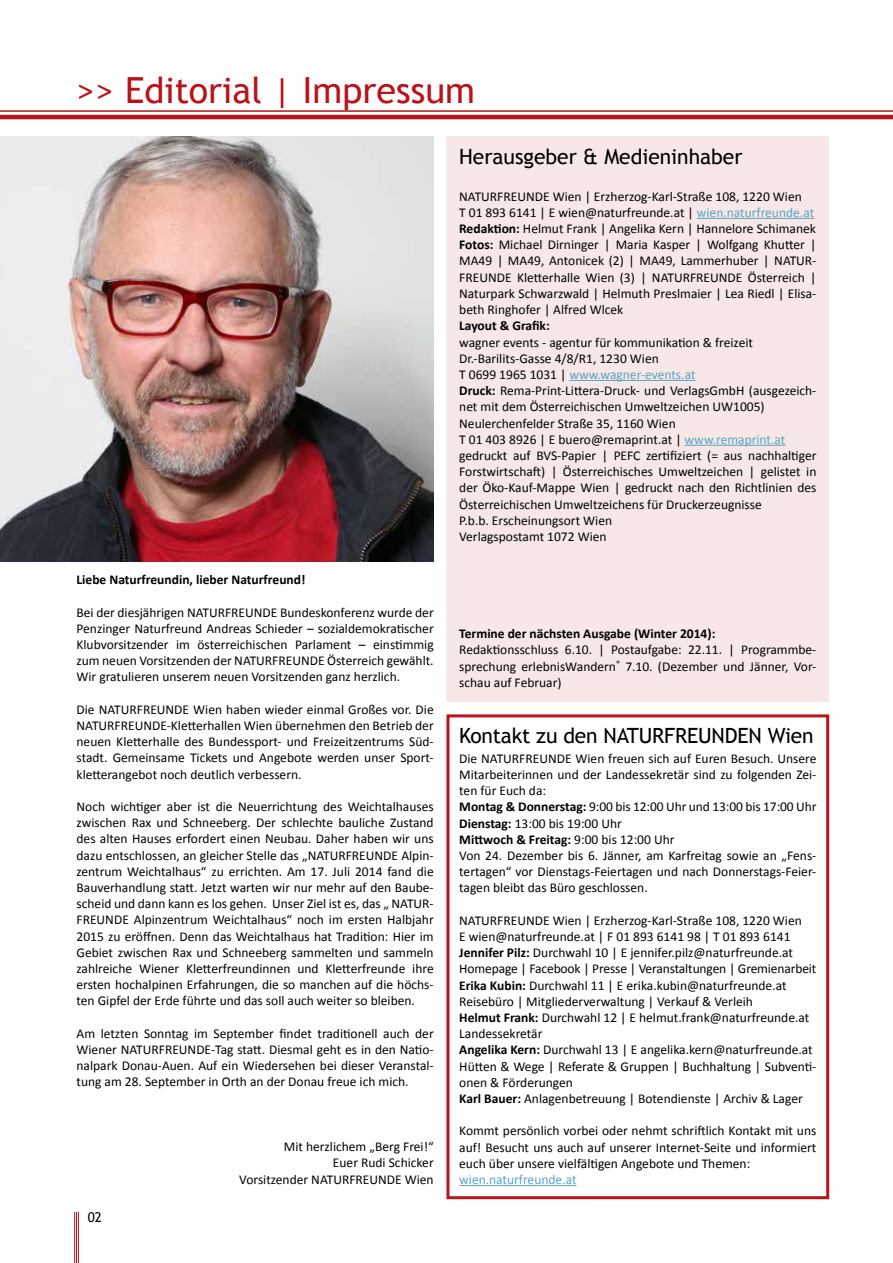
<style>
.page{position:relative;width:893px;height:1263px;background:#fff}
.page>*{position:absolute;margin:0;border:0;box-sizing:border-box;transform-origin:0 0}
.t1{font:36px "Trebuchet MS";color:#ba141a}
.t2{font:21px "Trebuchet MS";letter-spacing:-.01em;color:#000}
.t3{font:13.5px/16.2px "Calibri";color:#000;text-align:justify}
.t4{font:700 13.5px "Calibri";color:#000}
.t5{font:13.5px "Calibri";color:#57a5c4}
.t6{font:13.5px "Trebuchet MS";color:#000}
.s1{color:#57a5c4}
.s2{font-weight:700}
</style>
<div class="page">
<hr style="left:0;top:110px;width:893px;height:2px;background:#ba141a">
<hr style="left:0;top:115px;width:893px;height:4px;background:#ba141a">
<hr style="left:78px;top:1212px;width:1px;height:51px;background:#ba141a">
<hr style="left:76px;top:1212px;width:1px;height:51px;background:#ba141a">
<hr style="left:74px;top:1212px;width:1px;height:51px;background:#ba141a">
<div style="left:446px;top:136px;width:383px;height:566px;background:#f7e7e7"></div>
<hr style="left:697px;top:218px;width:117px;height:1px;background:#57a5c4">
<hr style="left:569px;top:380px;width:126px;height:1px;background:#57a5c4">
<hr style="left:685px;top:445px;width:100px;height:1px;background:#57a5c4">
<div style="left:446px;top:714px;width:383px;height:485px;border:3px solid #ba141a"></div>
<hr style="left:459px;top:1185px;width:118px;height:1px;background:#57a5c4">
<img style="left:0;top:136px;width:433px;height:425px">
<h1 class="t1" style="left:77px;top:69px;width:400px">&gt;&gt; Editorial | Impressum</h1>
<h2 class="t2" style="left:459px;top:144px;width:285px">Herausgeber &amp; Medieninhaber</h2>
<p class="t4" style="left:77px;top:571px;width:230px">Liebe Naturfreundin, lieber Naturfreund!</p>
<p class="t3" style="left:77px;top:604px;width:359px">Bei der diesjährigen NATURFREUNDE Bundeskonferenz wurde der Penzinger Naturfreund Andreas Schieder – sozialdemokratischer Klubvorsitzender im österreichischen Parlament – einstimmig zum neuen Vorsitzenden der NATURFREUNDE Österreich gewählt.<br>Wir gratulieren unserem neuen Vorsitzenden ganz herzlich.</p>
<p class="t3" style="left:77px;top:701px;width:359px">Die NATURFREUNDE Wien haben wieder einmal Großes vor. Die NATURFREUNDE-Kletterhallen Wien übernehmen den Betrieb der neuen Kletterhalle des Bundessport- und Freizeitzentrums Süd&shy;stadt. Gemeinsame Tickets und Angebote werden unser Sport&shy;kletterangebot noch deutlich verbessern.</p>
<p class="t3" style="left:77px;top:798px;width:359px">Noch wichtiger aber ist die Neuerrichtung des Weichtalhauses zwischen Rax und Schneeberg. Der schlechte bauliche Zustand des alten Hauses erfordert einen Neubau. Daher haben wir uns dazu entschlossen, an gleicher Stelle das „NATURFREUNDE Alpin&shy;zentrum Weichtalhaus“ zu errichten. Am 17. Juli 2014 fand die Bauverhandlung statt. Jetzt warten wir nur mehr auf den Baube&shy;scheid und dann kann es los gehen. Unser Ziel ist es, das „ NATUR-FREUNDE Alpinzentrum Weichtalhaus“ noch im ersten Halbjahr 2015 zu eröffnen. Denn das Weichtalhaus hat Tradition: Hier im Gebiet zwischen Rax und Schneeberg sammelten und sammeln zahlreiche Wiener Kletterfreundinnen und Kletterfreunde ihre ersten hochalpinen Erfahrungen, die so manchen auf die höchs&shy;ten Gipfel der Erde führte und das soll auch weiter so bleiben.</p>
<p class="t3" style="left:77px;top:1025px;width:359px">Am letzten Sonntag im September findet traditionell auch der Wiener NATURFREUNDE-Tag statt. Diesmal geht es in den Natio&shy;nalpark Donau-Auen. Auf ein Wiedersehen bei dieser Veranstal&shy;tung am 28. September in Orth an der Donau freue ich mich.</p>
<p class="t6" style="left:88px;top:1209px;width:16px">02</p>
<p class="t3" style="left:239px;top:1139px;width:196px;text-align:right">Mit herzlichem „Berg Frei!“<br>Euer Rudi Schicker<br>Vorsitzender NATURFREUNDE Wien</p>
<p class="t3" style="left:459px;top:188px;width:359px;text-align:left">NATURFREUNDE Wien | Erzherzog-Karl-Straße 108, 1220 Wien<br>T 01 893 6141 | E wien@naturfreunde.at | <span class="s1">wien.naturfreunde.at </span><span class="s2">Redaktion:</span> Helmut Frank | Angelika Kern | Hannelore Schimanek <span class="s2">Fotos:</span> Michael Dirninger | Maria Kasper | Wolfgang Khutter | MA49 | MA49, Antonicek (2) | MA49, Lammerhuber | NATUR-FREUNDE Kletterhalle Wien (3) | NATURFREUNDE Österreich | Naturpark Schwarzwald | Helmuth Preslmaier | Lea Riedl | Elisa&shy;beth Ringhofer | Alfred Wlcek</p>
<p class="t4" style="left:459px;top:317px;width:92px">Layout &amp; Grafik:</p>
<p class="t3" style="left:459px;top:334px;width:359px;text-align:left">wagner events - agentur für kommunikation &amp; freizeit Dr.-Barilits-Gasse 4/8/R1, 1230 Wien<br>T 0699 1965 1031 | <span class="s1">www.wagner-events.at<br></span><span class="s2">Druck:</span> Rema-Print-Littera-Druck- und VerlagsGmbH (ausgezeich&shy;net mit dem Österreichischen Umweltzeichen UW1005)<br>Neulerchenfelder Straße 35, 1160 Wien<br>T 01 403 8926 | E buero@remaprint.at | <span class="s1">www.remaprint.at </span>gedruckt auf BVS-Papier | PEFC zertifiziert (= aus nachhaltiger Forstwirtschaft) | Österreichisches Umweltzeichen | gelistet in der Öko-Kauf-Mappe Wien | gedruckt nach den Richtlinien des Österreichischen Umweltzeichens für Druckerzeugnisse<br>P.b.b. Erscheinungsort Wien<br>Verlagspostamt 1072 Wien</p>
<p class="t4" style="left:459px;top:625px;width:258px">Termine der nächsten Ausgabe (Winter 2014):</p>
<p class="t3" style="left:459px;top:642px;width:359px">Redaktionsschluss 6.10. | Postaufgabe: 22.11. | Programmbe&shy;sprechung erlebnisWandern<sup>®</sup> 7.10. (Dezember und Jänner, Vor&shy;schau auf Februar)</p>
<h2 class="t2" style="left:459px;top:723px;width:356px">Kontakt zu den NATURFREUNDEN Wien</h2>
<p class="t3" style="left:459px;top:750px;width:359px;text-align:left">Die NATURFREUNDE Wien freuen sich auf Euren Besuch. Unsere Mitarbeiterinnen und der Landessekretär sind zu folgenden Zei&shy;ten für Euch da:<br><span class="s2">Montag &amp; Donnerstag:</span> 9:00 bis 12:00 Uhr und 13:00 bis 17:00 Uhr <span class="s2">Dienstag:</span> 13:00 bis 19:00 Uhr<br><span class="s2">Mittwoch &amp; Freitag:</span> 9:00 bis 12:00 Uhr<br>Von 24. Dezember bis 6. Jänner, am Karfreitag sowie an „Fens&shy;tertagen“ vor Dienstags-Feiertagen und nach Donnerstags-Feier&shy;tagen bleibt das Büro geschlossen.</p>
<p class="t3" style="left:459px;top:912px;width:359px;text-align:left">NATURFREUNDE Wien | Erzherzog-Karl-Straße 108, 1220 Wien<br>E wien@naturfreunde.at | F 01 893 6141 98 | T 01 893 6141<br><span class="s2">Jennifer Pilz:</span> Durchwahl 10 | E jennifer.pilz@naturfreunde.at Homepage | Facebook | Presse | Veranstaltungen | Gremienarbeit <span class="s2">Erika Kubin:</span> Durchwahl 11 | E erika.kubin@naturfreunde.at Reisebüro | Mitgliederverwaltung | Verkauf &amp; Verleih<br><span class="s2">Helmut Frank:</span> Durchwahl 12 | E helmut.frank@naturfreunde.at Landessekretär<br><span class="s2">Angelika Kern:</span> Durchwahl 13 | E angelika.kern@naturfreunde.at Hütten &amp; Wege | Referate &amp; Gruppen | Buchhaltung | Subventi&shy;onen &amp; Förderungen<br><span class="s2">Karl Bauer:</span> Anlagenbetreuung | Botendienste | Archiv &amp; Lager</p>
<p class="t3" style="left:459px;top:1123px;width:359px">Kommt persönlich vorbei oder nehmt schriftlich Kontakt mit uns auf! Besucht uns auch auf unserer Internet-Seite und informiert euch über unsere vielfältigen Angebote und Themen:</p>
<p class="t5" style="left:459px;top:1171px;width:119px">wien.naturfreunde.at</p>
</div>
